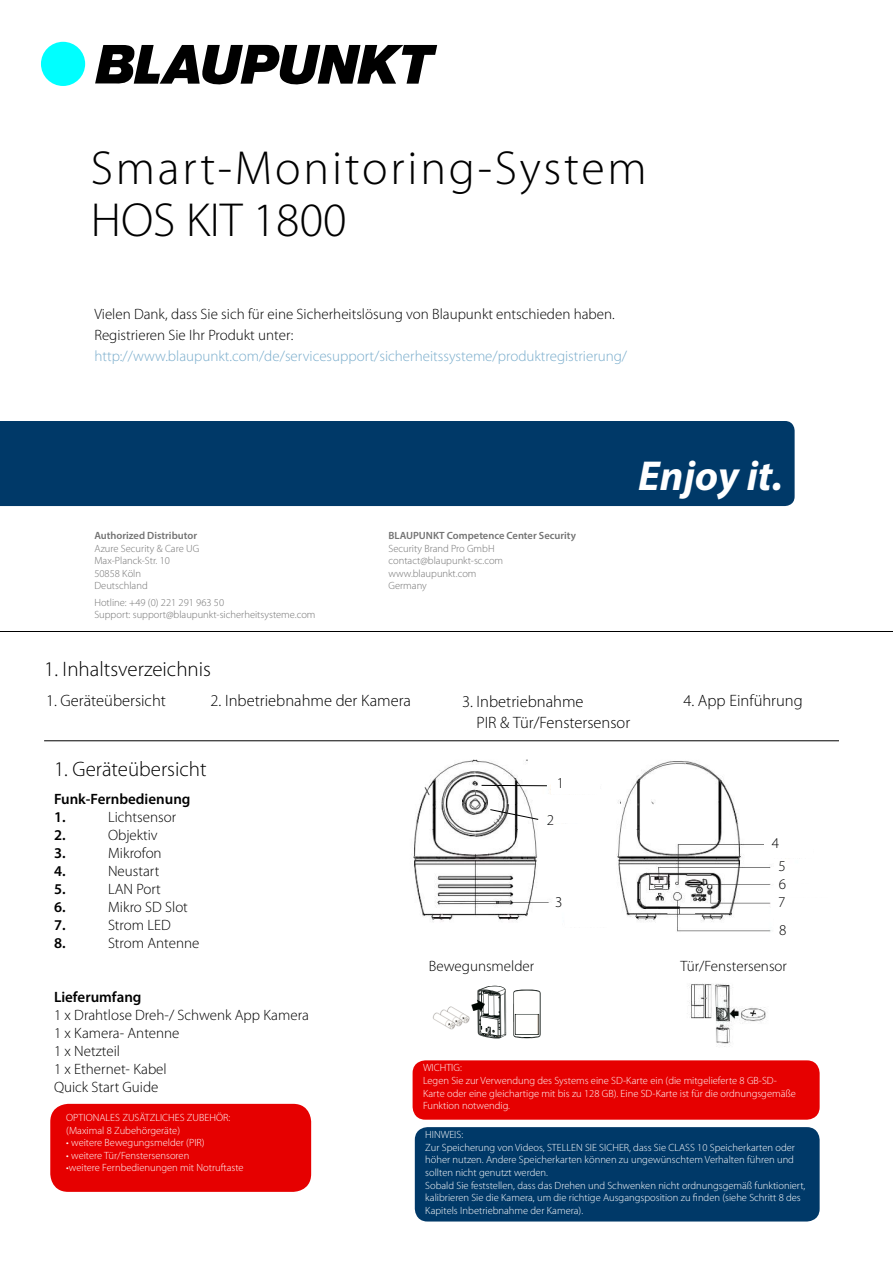
<style>
.page{position:relative;width:893px;height:1263px;background:#fff}
.page>*{position:absolute;margin:0;border:0;box-sizing:border-box;transform-origin:0 0}
.t1{font:300 48px/52.5px "Myriad Pro";letter-spacing:.055em;color:#000}
.t2{font:italic 700 42px "Myriad Pro";color:#fff}
.t3{font:300 21px "Myriad Pro";color:#000}
.t4{font:300 16.5px/21px "Myriad Pro";color:#000}
.t5{font:300 15px/18px "Myriad Pro";color:#000}
.t6{font:300 15px "Myriad Pro";color:#7aadcc}
.t7{font:600 15px/18px "Myriad Pro";color:#000}
.t8{font:300 10.5px/12.6px "Myriad Pro";color:#fff}
.t9{font:300 10.5px/12.6px "Myriad Pro";color:#737373}
.t10{font:600 10.5px "Myriad Pro";color:#737373}
</style>
<div class="page">
<div style="left:41px;top:42px;width:44px;height:44px;background:#0ff;border-radius:50%"></div>
<svg style="left:95px;top:45px;width:342px;height:40px"></svg>
<div style="left:0;top:421px;width:795px;height:85px;background:#003968"></div>
<hr style="left:0;top:631px;width:893px;height:1px;background:#000">
<hr style="left:44px;top:740px;width:795px;height:1px;background:#000">
<img style="left:413px;top:759px;width:358px;height:173px">
<div style="left:415px;top:1127px;width:405px;height:94px;background:#003968;border-radius:13px"></div>
<div style="left:565px;top:911px;width:49px;height:16px;background:#fff"></div>
<div style="left:552px;top:778px;width:48px;height:16px;background:#fff"></div>
<hr style="left:482px;top:785px;width:65px;height:1px;background:#000">
<svg style="left:490px;top:809px;width:49px;height:11px"></svg>
<div style="left:547px;top:807px;width:48px;height:15px;background:#fff"></div>
<div style="left:765px;top:842px;width:48px;height:15px;background:#fff"></div>
<div style="left:50px;top:1104px;width:261px;height:88px;background:#e60000;border-radius:18px"></div>
<img style="left:689px;top:983px;width:77px;height:64px">
<img style="left:432px;top:985px;width:109px;height:54px">
<div style="left:424px;top:981px;width:22px;height:15px;background:#fff"></div>
<div style="left:413px;top:1060px;width:407px;height:60px;background:#e60000;border-radius:13px"></div>
<h1 class="t1" style="left:91px;top:143px;width:558px">Smart-Monitoring-System<br>HOS KIT 1800</h1>
<h3 class="t5" style="left:94px;top:304px;width:522px;line-height:21px">Vielen Dank, dass Sie sich für eine Sicherheitslösung von Blaupunkt entschieden haben.<br>Registrieren Sie Ihr Produkt unter:</h3>
<h3 class="t6" style="left:94px;top:349px;width:534px">http://www.blaupunkt.com/de/servicesupport/sicherheitssysteme/produktregistrierung/</h3>
<p class="t10" style="left:94px;top:531px;width:104px">Authorized Distributor</p>
<p class="t9" style="left:94px;top:542px;width:106px">Azure Security &amp; Care UG<br>Max-Planck-Str. 10<br>50858 Köln<br>Deutschland</p>
<p class="t9" style="left:94px;top:596px;width:223px">Hotline: +49 (0) 221 291 963 50<br>Support: support@blaupunkt-sicherheitsysteme.com</p>
<p class="t10" style="left:388px;top:531px;width:189px">BLAUPUNKT Competence Center Security</p>
<p class="t9" style="left:388px;top:542px;width:116px">Security Brand Pro GmbH contact@blaupunkt-sc.com www.blaupunkt.com<br>Germany</p>
<h2 class="t2" style="left:638px;top:460px;width:146px">Enjoy it.</h2>
<h3 class="t3" style="left:44px;top:659px;width:168px">1. Inhaltsverzeichnis</h3>
<h3 class="t4" style="left:46px;top:691px;width:121px">1. Geräteübersicht</h3>
<h3 class="t4" style="left:210px;top:691px;width:202px">2. Inbetriebnahme der Kamera</h3>
<h3 class="t4" style="left:476px;top:692px;width:155px;text-indent:-14px">3. Inbetriebnahme<br>PIR &amp; Tür/Fenstersensor</h3>
<h3 class="t4" style="left:683px;top:691px;width:121px">4. App Einführung</h3>
<h3 class="t3" style="left:54px;top:759px;width:154px">1. Geräteübersicht</h3>
<h3 class="t7" style="left:54px;top:791px;width:138px">Funk-Fernbedienung<br>1.</h3>
<h3 class="t5" style="left:557px;top:775px;width:9px">1</h3>
<h3 class="t5" style="left:108px;top:809px;width:70px">Lichtsensor</h3>
<h3 class="t5" style="left:547px;top:812px;width:9px">2</h3>
<h3 class="t7" style="left:54px;top:827px;width:13px">2.</h3>
<h3 class="t5" style="left:108px;top:827px;width:51px">Objektiv</h3>
<h3 class="t7" style="left:54px;top:845px;width:13px">3.</h3>
<h3 class="t5" style="left:108px;top:845px;width:55px">Mikrofon</h3>
<h3 class="t7" style="left:54px;top:863px;width:13px">4.</h3>
<h3 class="t5" style="left:108px;top:863px;width:53px">Neustart</h3>
<h3 class="t7" style="left:54px;top:881px;width:13px">5.</h3>
<h3 class="t5" style="left:108px;top:881px;width:54px">LAN Port</h3>
<h3 class="t7" style="left:54px;top:899px;width:13px">6.</h3>
<h3 class="t5" style="left:108px;top:899px;width:81px">Mikro SD Slot</h3>
<h3 class="t7" style="left:54px;top:917px;width:13px">7.</h3>
<h3 class="t5" style="left:108px;top:917px;width:64px">Strom LED</h3>
<h3 class="t7" style="left:54px;top:935px;width:13px">8.</h3>
<h3 class="t5" style="left:108px;top:935px;width:93px">Strom Antenne</h3>
<h3 class="t7" style="left:54px;top:989px;width:89px">Lieferumfang</h3>
<h3 class="t5" style="left:54px;top:1007px;width:256px">1 x Drahtlose Dreh-/ Schwenk App Kamera<br>1 x Kamera- Antenne<br>1 x Netzteil<br>1 x Ethernet- Kabel<br>Quick Start Guide</h3>
<p class="t8" style="left:66px;top:1112px;width:165px">OPTIONALES ZUSÄTZLICHES ZUBEHÖR: (Maximal 8 Zubehörgeräte)</p>
<p class="t8" style="left:66px;top:1137px;width:140px">• weitere Bewegungsmelder (PIR)</p>
<p class="t8" style="left:66px;top:1149px;width:125px">• weitere Tür/Fenstersensoren</p>
<p class="t8" style="left:66px;top:1162px;width:179px">•weitere Fernbedienungen mit Notruftaste</p>
<h3 class="t5" style="left:555px;top:894px;width:9px">3</h3>
<h3 class="t5" style="left:772px;top:832px;width:16px;line-height:23.1px;text-align:center">4<br>5</h3>
<h3 class="t5" style="left:778px;top:875px;width:10px">6<br>7</h3>
<h3 class="t5" style="left:779px;top:921px;width:9px">8</h3>
<h3 class="t5" style="left:429px;top:958px;width:107px">Bewegunsmelder</h3>
<h3 class="t5" style="left:680px;top:958px;width:108px">Tür/Fenstersensor</h3>
<p class="t8" style="left:423px;top:1062px;width:374px">WICHTIG:<br>Legen Sie zur Verwendung des Systems eine SD-Karte ein (die mitgelieferte 8 GB-SD-Karte oder eine gleichartige mit bis zu 128 GB). Eine SD-Karte ist für die ordnungsgemäße Funktion notwendig.</p>
<p class="t8" style="left:425px;top:1129px;width:382px">HINWEIS:<br>Zur Speicherung von Videos, STELLEN SIE SICHER, dass Sie CLASS 10 Speicherkarten oder höher nutzen. Andere Speicherkarten können zu ungewünschtem Verhalten führen und sollten nicht genutzt werden.<br>Sobald Sie feststellen, dass das Drehen und Schwenken nicht ordnungsgemäß funktioniert, kalibrieren Sie die Kamera, um die richtige Ausgangsposition zu finden (siehe Schritt 8 des Kapitels Inbetriebnahme der Kamera).</p>
</div>
